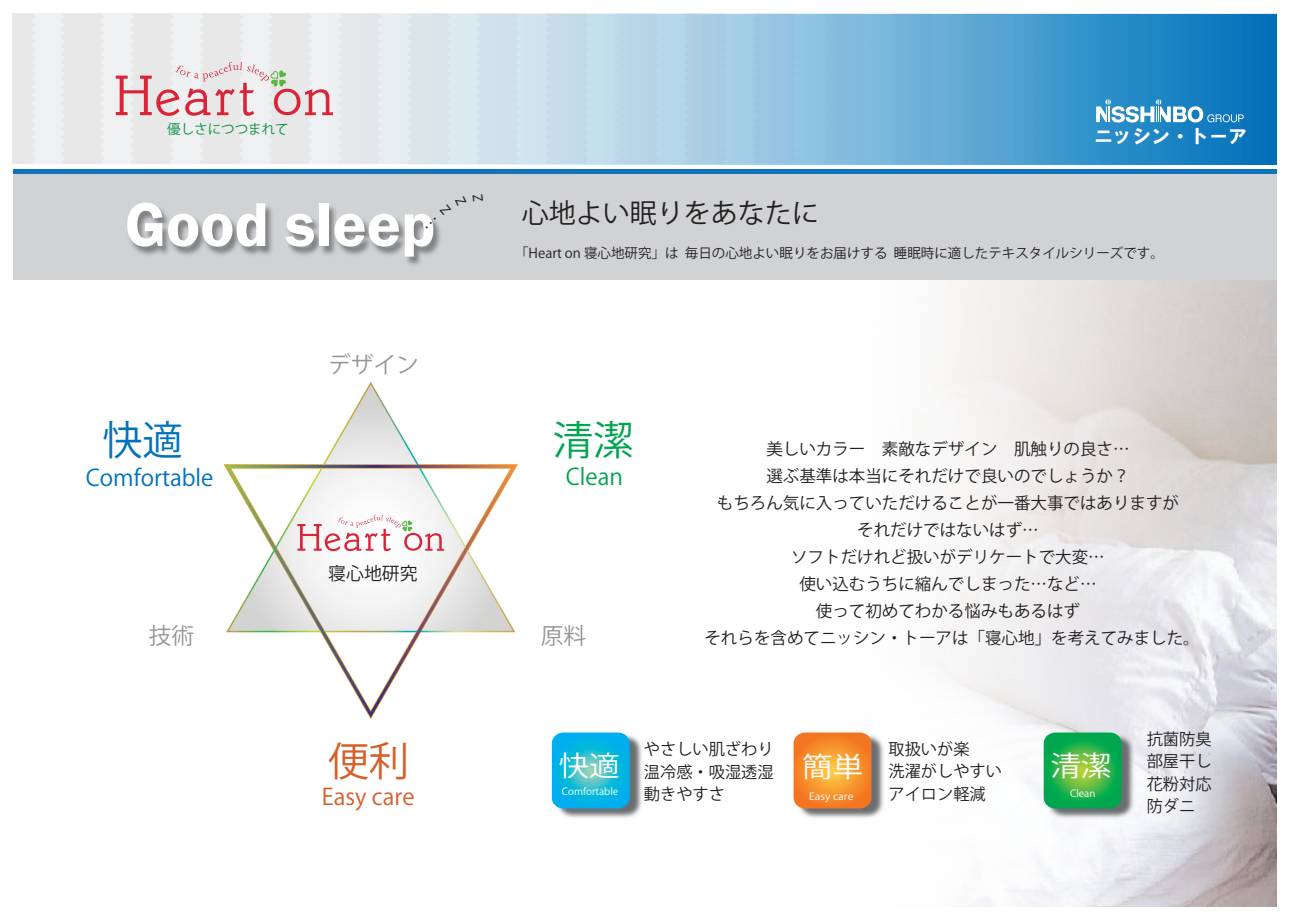
<style>
.page{position:relative;width:1289px;height:919px;background:#fff}
.page>*{position:absolute;margin:0;border:0;box-sizing:border-box;transform-origin:0 0}
.t1{font:40.35px "Koz Go Pr 6 N";color:#0072bc}
.t2{font:40.35px "Koz Go Pr 6 N";color:#00a54f}
.t3{font:40.35px "Koz Go Pr 6 N";color:#d65e29}
.t4{font:27.75px "Koz Go Pr 6 N";color:#fff;scale:1.1 1}
.t5{font:27px "Koz Go Pr 6 N";color:#231f20}
.t6{font:22.65px "Koz Go Pr 6 N";color:#0072bc}
.t7{font:22.65px "Koz Go Pr 6 N";color:#d65e29}
.t8{font:22.65px "Koz Go Pr 6 N";color:#939598}
.t9{font:22.65px "Koz Go Pr 6 N";color:#00a54f}
.t10{font:19.2px "HG Soei Kakugothic UB";color:#fff}
.t11{font:17.85px "Koz Go Pr 6 N";color:#231f20}
.t12{font:16.5px/27px "Koz Go Pr 6 N";color:#231f20;text-align:center}
.t13{font:16.2px/22.5px "Koz Go Pr 6 N";color:#231f20}
.t14{font:13.5px "Koz Go Pr 6 N";color:#231f20}
.t15{font:13.5px "Koz Go Pr 6 N";color:#0d9344}
.t16{font:9.9px "Koz Go Pr 6 N";color:#fff}
.t17{font:9.9px "Koz Go Pr 6 N";color:#fff;scale:1.1 1}
</style>
<div class="page">
<svg style="left:845px;top:279px;width:432px;height:627px"></svg>
<div style="left:13px;top:169px;width:1263px;height:5px;background:#1074bc"></div>
<div style="left:13px;top:174px;width:1263px;height:105px;background:#d1d2d4"></div>
<svg style="left:13px;top:14px;width:1263px;height:150px;background:#9ac5df"></svg>
<svg style="left:116px;top:62px;width:217px;height:54px"></svg>
<svg style="left:1096px;top:99px;width:147px;height:24px"></svg>
<img style="left:551px;top:735px;width:91px;height:83px">
<img style="left:799px;top:684px;width:135px;height:184px">
<img style="left:997px;top:684px;width:187px;height:184px">
<svg style="left:552px;top:732px;width:77px;height:76px;background:#19b8de"></svg>
<svg style="left:793px;top:732px;width:78px;height:76px;background:#f69031"></svg>
<svg style="left:1043px;top:732px;width:78px;height:76px;background:#30b24e"></svg>
<svg style="left:324px;top:382px;width:93px;height:80px"></svg>
<svg style="left:223px;top:462px;width:295px;height:256px"></svg>
<img style="left:78px;top:154px;width:414px;height:126px">
<svg style="left:127px;top:202px;width:35px;height:44px"></svg>
<svg style="left:168px;top:203px;width:97px;height:43px"></svg>
<svg style="left:285px;top:214px;width:29px;height:32px"></svg>
<div style="left:319px;top:203px;width:9px;height:43px;background:#fff"></div>
<svg style="left:334px;top:214px;width:65px;height:32px"></svg>
<svg style="left:297px;top:514px;width:147px;height:37px"></svg>
<svg style="left:405px;top:196px;width:61px;height:60px"></svg>
<svg style="left:472px;top:194px;width:11px;height:7px"></svg>
<p class="t15" style="left:167px;top:121px;width:123px">優しさにつつまれて</p>
<p class="t10" style="left:1093px;top:126px;width:155px">ニッシン・トーア</p>
<h3 class="t8" style="left:328px;top:352px;width:92px">デザイン</h3>
<h3 class="t5" style="left:522px;top:198px;width:298px">心地よい眠りをあなたに</h3>
<p class="t14" style="left:515px;top:246px;width:650px">「Heart on 寝心地研究」は 毎日の心地よい眠りをお届けする 睡眠時に適したテキスタイルシリーズです。</p>
<h1 class="t1" style="left:102px;top:418px;width:82px">快適</h1>
<h1 class="t2" style="left:553px;top:417px;width:82px">清潔</h1>
<h3 class="t6" style="left:86px;top:465px;width:129px">Comfortable</h3>
<p class="t11" style="left:328px;top:563px;width:91px">寝心地研究</p>
<h3 class="t9" style="left:565px;top:464px;width:59px">Clean</h3>
<h3 class="t8" style="left:149px;top:623px;width:47px">技術</h3>
<h3 class="t8" style="left:540px;top:623px;width:47px">原料</h3>
<p class="t12" style="left:704px;top:435px;width:496px">美しいカラー　素敵なデザイン　肌触りの良さ…<br>選ぶ基準は本当にそれだけで良いのでしょうか？<br>もちろん気に入っていただけることが一番大事ではありますが<br>それだけではないはず…<br>ソフトだけれど扱いがデリケートで大変…<br>使い込むうちに縮んでしまった…など…<br>使って初めてわかる悩みもあるはず<br>それらを含めてニッシン・トーアは「寝心地」を考えてみました。</p>
<h1 class="t3" style="left:328px;top:738px;width:82px">便利</h1>
<h3 class="t7" style="left:322px;top:784px;width:94px">Easy care</h3>
<p class="t13" style="left:644px;top:738px;width:131px;text-align:justify">やさしい肌ざわり温冷感・吸湿透湿動きやすさ</p>
<p class="t13" style="left:888px;top:737px;width:115px">取扱いが楽<br>洗濯がしやすいアイロン軽減</p>
<p class="t13" style="left:1146px;top:727px;width:83px">抗菌防臭部屋干し　花粉対応防ダニ</p>
<h2 class="t4" style="left:558px;top:749px;width:57px">快適</h2>
<h2 class="t4" style="left:1050px;top:750px;width:57px">清潔</h2>
<p class="t16" style="left:1070px;top:788px;width:27px">Clean</p>
<h2 class="t4" style="left:802px;top:751px;width:57px">簡単</h2>
<p class="t16" style="left:562px;top:786px;width:58px">Comfortable</p>
<p class="t17" style="left:809px;top:791px;width:42px">Easy care</p>
</div>
